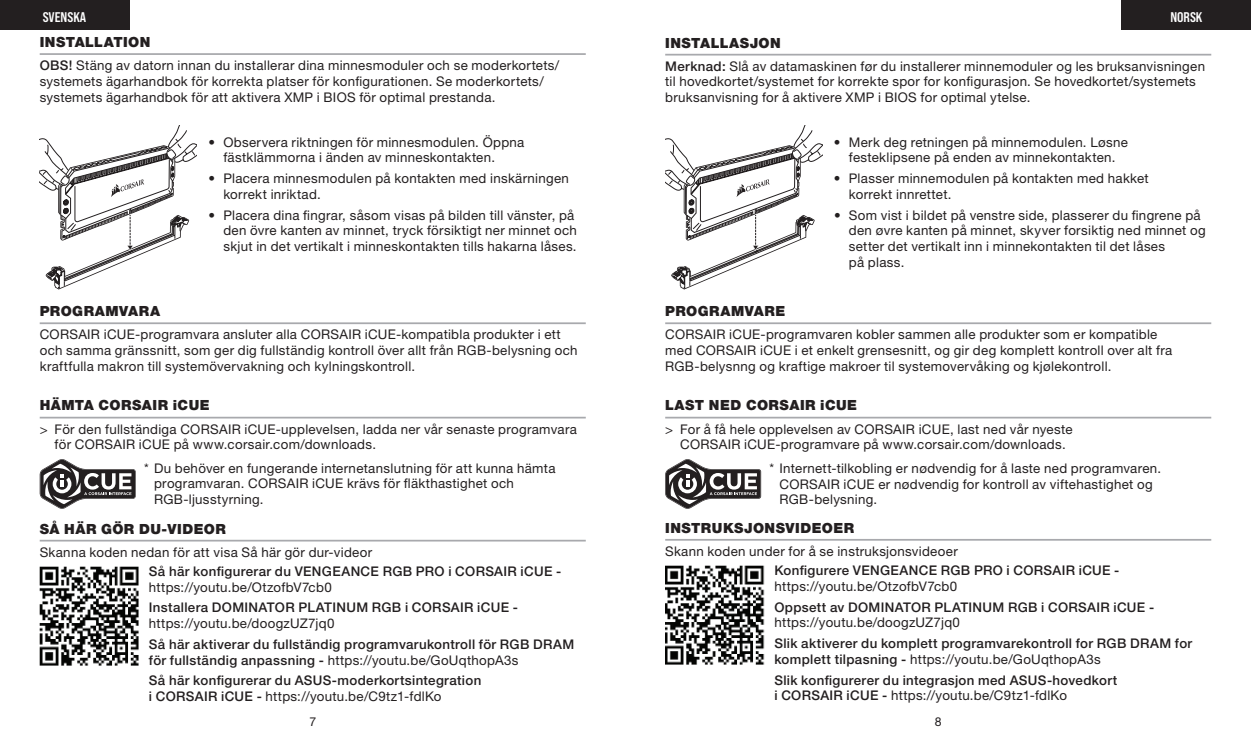
<style>
.page{position:relative;width:1251px;height:745px;background:#fff}
.page>*{position:absolute;margin:0;border:0;box-sizing:border-box;transform-origin:0 0}
.t1{font:900 14px "Helvetica Neue LT Pro";letter-spacing:.03em;color:#231f20}
.t2{font:14px "Bebas Neue Pro Sm E Bd";color:#fff}
.t3{font:13.3px/15.8px "Helvetica Neue LT Pro";letter-spacing:.02em;color:#231f20}
.t4{font:500 13.3px/15.8px "Helvetica Neue LT Pro";letter-spacing:.025em;color:#231f20}
.t5{font:12.25px "Helvetica Neue LT Pro";color:#231f20}
.s1{font-weight:500}
.s2{font-weight:400}
</style>
<div class="page">
<div style="left:0;top:0;width:129px;height:30px;background:#231f20"></div>
<div style="left:1121px;top:0;width:129px;height:30px;background:#231f20"></div>
<img style="left:40px;top:566px;width:99px;height:99px">
<hr style="left:40px;top:539px;width:545px;height:2px;background:#a8a9ad">
<svg style="left:40px;top:459px;width:96px;height:49px"></svg>
<hr style="left:40px;top:416px;width:545px;height:2px;background:#a8a9ad">
<hr style="left:40px;top:322px;width:545px;height:2px;background:#a8a9ad">
<hr style="left:40px;top:53px;width:545px;height:2px;background:#a8a9ad">
<img style="left:665px;top:565px;width:99px;height:99px">
<hr style="left:665px;top:538px;width:545px;height:2px;background:#a8a9ad">
<svg style="left:665px;top:459px;width:96px;height:49px"></svg>
<hr style="left:665px;top:416px;width:545px;height:2px;background:#a8a9ad">
<hr style="left:665px;top:322px;width:545px;height:2px;background:#a8a9ad">
<hr style="left:665px;top:54px;width:545px;height:1px;background:#a8a9ad">
<svg style="left:40px;top:125px;width:156px;height:164px"></svg>
<svg style="left:665px;top:125px;width:156px;height:164px"></svg>
<p class="t2" style="left:43px;top:9px;width:45px">SVENSKA</p>
<p class="t2" style="left:1169px;top:9px;width:34px">NORSK</p>
<p class="t1" style="left:40px;top:33px;width:112px">INSTALLATION</p>
<p class="t3" style="left:40px;top:57px;width:521px"><span class="s1">OBS!</span> Stäng av datorn innan du installerar dina minnesmoduler och se moderkortets/ systemets ägarhandbok för korrekta platser för konfigurationen. Se moderkortets/ systemets ägarhandbok för att aktivera XMP i BIOS för optimal prestanda.</p>
<p class="t3" style="left:223px;top:133px;width:302px;text-indent:-15px">• Observera riktningen för minnesmodulen. Öppna fästklämmorna i änden av minneskontakten.</p>
<p class="t3" style="left:223px;top:170px;width:347px;text-indent:-15px">• Placera minnesmodulen på kontakten med inskärningen korrekt inriktad.</p>
<p class="t3" style="left:223px;top:206px;width:355px;text-indent:-15px">• Placera dina fingrar, såsom visas på bilden till vänster, på den övre kanten av minnet, tryck försiktigt ner minnet och skjut in det vertikalt i minneskontakten tills hakarna låses.</p>
<p class="t1" style="left:40px;top:302px;width:122px">PROGRAMVARA</p>
<p class="t3" style="left:40px;top:326px;width:539px">CORSAIR iCUE-programvara ansluter alla CORSAIR iCUE-kompatibla produkter i ett och samma gränssnitt, som ger dig fullständig kontroll över allt från RGB-belysning och kraftfulla makron till systemövervakning och kylningskontroll.</p>
<p class="t1" style="left:40px;top:397px;width:171px">HÄMTA CORSAIR iCUE</p>
<p class="t3" style="left:55px;top:420px;width:523px;text-indent:-15px">&gt; För den fullständiga CORSAIR iCUE-upplevelsen, ladda ner vår senaste programvara för CORSAIR iCUE på www.corsair.com/downloads.</p>
<p class="t3" style="left:154px;top:459px;width:403px;text-indent:-10px">* Du behöver en fungerande internetanslutning för att kunna hämta programvaran. CORSAIR iCUE krävs för fläkthastighet och<br>RGB-ljusstyrning.</p>
<p class="t1" style="left:40px;top:519px;width:188px">SÅ HÄR GÖR DU-VIDEOR</p>
<p class="t3" style="left:40px;top:543px;width:334px">Skanna koden nedan för att visa Så här gör dur-videor</p>
<p class="t4" style="left:149px;top:562px;width:414px">Så här konfigurerar du VENGEANCE RGB PRO i CORSAIR iCUE -</p>
<p class="t3" style="left:149px;top:578px;width:184px">https://youtu.be/OtzofbV7cb0</p>
<p class="t4" style="left:149px;top:599px;width:370px">Installera DOMINATOR PLATINUM RGB i CORSAIR iCUE -</p>
<p class="t3" style="left:149px;top:614px;width:187px">https://youtu.be/doogzUZ7jq0</p>
<p class="t4" style="left:149px;top:635px;width:427px">Så här aktiverar du fullständig programvarukontroll för RGB DRAM för fullständig anpassning - <span class="s2">https://youtu.be/GoUqthopA3s</span></p>
<p class="t4" style="left:149px;top:672px;width:334px">Så här konfigurerar du ASUS-moderkortsintegration i CORSAIR iCUE - <span class="s2">https://youtu.be/C9tz1-fdlKo</span></p>
<p class="t1" style="left:665px;top:34px;width:117px">INSTALLASJON</p>
<p class="t3" style="left:665px;top:58px;width:541px"><span class="s1">Merknad:</span> Slå av datamaskinen før du installerer minnemoduler og les bruksanvisningen til hovedkortet/systemet for korrekte spor for konfigurasjon. Se hovedkortet/systemets bruksanvisning for å aktivere XMP i BIOS for optimal ytelse.</p>
<p class="t3" style="left:833px;top:133px;width:295px;text-align:center">• Merk deg retningen på minnemodulen. Løsne festeklipsene på enden av minnekontakten.</p>
<p class="t3" style="left:848px;top:170px;width:301px;text-indent:-15px">• Plasser minnemodulen på kontakten med hakket korrekt innrettet.</p>
<p class="t3" style="left:848px;top:206px;width:358px;text-indent:-15px">• Som vist i bildet på venstre side, plasserer du fingrene på den øvre kanten på minnet, skyver forsiktig ned minnet og setter det vertikalt inn i minnekontakten til det låses<br>på plass.</p>
<p class="t1" style="left:665px;top:302px;width:121px">PROGRAMVARE</p>
<p class="t3" style="left:665px;top:326px;width:508px">CORSAIR iCUE-programvaren kobler sammen alle produkter som er kompatible med CORSAIR iCUE i et enkelt grensesnitt, og gir deg komplett kontroll over alt fra<br>RGB-belysnng og kraftige makroer til systemovervåking og kjølekontroll.</p>
<p class="t1" style="left:665px;top:397px;width:193px">LAST NED CORSAIR iCUE</p>
<p class="t3" style="left:680px;top:420px;width:394px;text-indent:-15px">&gt; For å få hele opplevelsen av CORSAIR iCUE, last ned vår nyeste<br>CORSAIR iCUE-programvare på www.corsair.com/downloads.</p>
<p class="t3" style="left:779px;top:459px;width:383px;text-indent:-10px">* Internett-tilkobling er nødvendig for å laste ned programvaren.<br>CORSAIR iCUE er nødvendig for kontroll av viftehastighet og<br>RGB-belysning.</p>
<p class="t1" style="left:665px;top:519px;width:190px">INSTRUKSJONSVIDEOER</p>
<p class="t3" style="left:665px;top:542px;width:294px">Skann koden under for å se instruksjonsvideoer</p>
<p class="t4" style="left:774px;top:562px;width:346px">Konfigurere VENGEANCE RGB PRO i CORSAIR iCUE -</p>
<p class="t3" style="left:774px;top:577px;width:184px">https://youtu.be/OtzofbV7cb0</p>
<p class="t4" style="left:774px;top:598px;width:381px">Oppsett av DOMINATOR PLATINUM RGB i CORSAIR iCUE -</p>
<p class="t3" style="left:774px;top:614px;width:187px">https://youtu.be/doogzUZ7jq0</p>
<p class="t4" style="left:774px;top:635px;width:419px">Slik aktiverer du komplett programvarekontroll for RGB DRAM for komplett tilpasning - <span class="s2">https://youtu.be/GoUqthopA3s</span></p>
<p class="t4" style="left:774px;top:671px;width:344px">Slik konfigurerer du integrasjon med ASUS-hovedkort i CORSAIR iCUE - <span class="s2">https://youtu.be/C9tz1-fdlKo</span></p>
<p class="t5" style="left:309px;top:713px;width:8px">7</p>
<p class="t5" style="left:934px;top:713px;width:8px">8</p>
</div>
